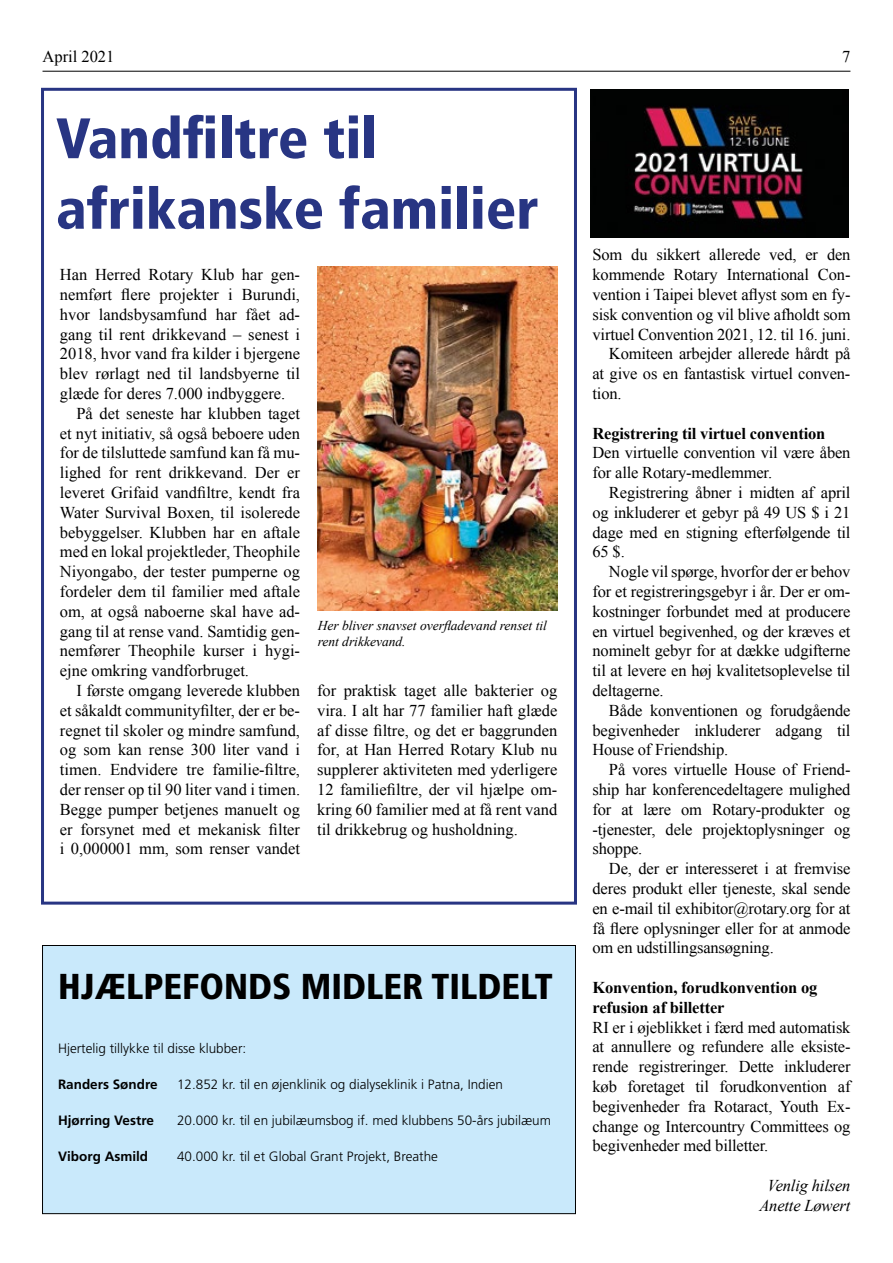
<style>
.page{position:relative;width:893px;height:1263px;background:#fff}
.page>*{position:absolute;margin:0;border:0;box-sizing:border-box;transform-origin:0 0}
.t1{font:900 condensed 57px/70.5px "Frutiger";color:#283583}
.t2{font:900 condensed 36px "Frutiger";color:#000}
.t3{font:16.5px/19.8px "Times New Roman";color:#000;text-align:justify}
.t4{font:700 16.5px/19.8px "Times New Roman";letter-spacing:-.01em;color:#000}
.t5{font:italic 16.5px/19.8px "Times New Roman";letter-spacing:-.01em;color:#000;text-align:center}
.t6{font:300 13.5px "Frutiger";color:#000}
.t7{font:italic 13.5px/16.2px "Times New Roman";color:#000}
.t8{font:700 13.5px "Frutiger";color:#000}
</style>
<div class="page">
<hr style="left:43px;top:71px;width:807px;height:1px;background:#000">
<div style="left:41px;top:88px;width:536px;height:817px;border:3px solid #283583"></div>
<div style="left:43px;top:945px;width:532px;height:269px;background:#c9e9fb"></div>
<div style="left:42px;top:945px;width:534px;height:269px;border:1px solid #000"></div>
<img style="left:317px;top:266px;width:240px;height:344px">
<img style="left:591px;top:89px;width:258px;height:149px">
<p class="t3" style="left:43px;top:47px;width:73px">April 2021</p>
<p class="t3" style="left:842px;top:47px;width:10px">7</p>
<h1 class="t1" style="left:56px;top:103px;width:484px">Vandfiltre til afrikanske familier</h1>
<p class="t3" style="left:60px;top:264px;width:242px">Han Herred Rotary Klub har gen-</p>
<p class="t3" style="left:60px;top:284px;width:242px">nemført flere projekter i Burundi,</p>
<p class="t3" style="left:60px;top:304px;width:242px">hvor landsbysamfund har fået ad-</p>
<p class="t3" style="left:60px;top:324px;width:242px">gang til rent drikkevand – senest i</p>
<p class="t3" style="left:60px;top:344px;width:242px">2018, hvor vand fra kilder i bjergene</p>
<p class="t3" style="left:60px;top:363px;width:242px">blev rørlagt ned til landsbyerne til</p>
<p class="t3" style="left:60px;top:383px;width:227px">glæde for deres 7.000 indbyggere.</p>
<p class="t3" style="left:76px;top:403px;width:225px">På det seneste har klubben taget</p>
<p class="t3" style="left:60px;top:423px;width:242px">et nyt initiativ, så også beboere uden</p>
<p class="t3" style="left:60px;top:443px;width:242px">for de tilsluttede samfund kan få mu-</p>
<p class="t3" style="left:60px;top:462px;width:242px">lighed for rent drikkevand. Der er</p>
<p class="t3" style="left:60px;top:482px;width:242px">leveret Grifaid vandfiltre, kendt fra</p>
<p class="t3" style="left:60px;top:502px;width:242px">Water Survival Boxen, til isolerede</p>
<p class="t3" style="left:60px;top:522px;width:242px">bebyggelser. Klubben har en aftale</p>
<p class="t3" style="left:60px;top:542px;width:242px">med en lokal projektleder, Theophile</p>
<p class="t3" style="left:60px;top:561px;width:242px">Niyongabo, der tester pumperne og</p>
<p class="t3" style="left:60px;top:581px;width:242px">fordeler dem til familier med aftale</p>
<p class="t3" style="left:60px;top:601px;width:242px">om, at også naboerne skal have ad-</p>
<p class="t3" style="left:60px;top:621px;width:242px">gang til at rense vand. Samtidig gen-</p>
<p class="t3" style="left:60px;top:641px;width:242px">nemfører Theophile kurser i hygi-</p>
<p class="t3" style="left:60px;top:660px;width:191px">ejne omkring vandforbruget.</p>
<p class="t3" style="left:76px;top:680px;width:225px">I første omgang leverede klubben</p>
<p class="t3" style="left:60px;top:700px;width:242px">et såkaldt communityfilter, der er be-</p>
<p class="t3" style="left:60px;top:720px;width:242px">regnet til skoler og mindre samfund,</p>
<p class="t3" style="left:60px;top:740px;width:242px">og som kan rense 300 liter vand i</p>
<p class="t3" style="left:60px;top:759px;width:242px">timen. Endvidere tre familie-filtre,</p>
<p class="t3" style="left:60px;top:779px;width:242px">der renser op til 90 liter vand i timen.</p>
<p class="t3" style="left:60px;top:799px;width:242px">Begge pumper betjenes manuelt og</p>
<p class="t3" style="left:60px;top:819px;width:242px">er forsynet med et mekanisk filter</p>
<p class="t3" style="left:60px;top:839px;width:242px">i 0,000001 mm, som renser vandet</p>
<p class="t7" style="left:318px;top:617px;width:231px">Her bliver snavset overfladevand renset til rent drikkevand.</p>
<p class="t3" style="left:317px;top:680px;width:242px">for praktisk taget alle bakterier og vira. I alt har 77 familier haft glæde af disse filtre, og det er baggrunden for, at Han Herred Rotary Klub nu supplerer aktiviteten med yderligere 12 familiefiltre, der vil hjælpe om&shy;kring 60 familier med at få rent vand til drikkebrug og husholdning.</p>
<h2 class="t2" style="left:58px;top:965px;width:496px">HJÆLPEFONDS MIDLER TILDELT</h2>
<p class="t6" style="left:58px;top:1041px;width:190px">Hjertelig tillykke til disse klubber:</p>
<p class="t8" style="left:58px;top:1076px;width:101px">Randers Søndre</p>
<p class="t6" style="left:177px;top:1077px;width:327px">12.852 kr. til en øjenklinik og dialyseklinik i Patna, Indien</p>
<p class="t8" style="left:58px;top:1112px;width:97px">Hjørring Vestre</p>
<p class="t6" style="left:177px;top:1113px;width:375px">20.000 kr. til en jubilæumsbog if. med klubbens 50-års jubilæum</p>
<p class="t8" style="left:58px;top:1148px;width:92px">Viborg Asmild</p>
<p class="t6" style="left:177px;top:1149px;width:262px">40.000 kr. til et Global Grant Projekt, Breathe</p>
<p class="t3" style="left:592px;top:245px;width:259px">Som du sikkert allerede ved, er den</p>
<p class="t3" style="left:592px;top:264px;width:259px">kommende Rotary International Con-</p>
<p class="t3" style="left:592px;top:284px;width:259px">vention i Taipei blevet aflyst som en fy-</p>
<p class="t3" style="left:592px;top:304px;width:259px">sisk convention og vil blive afholdt som</p>
<p class="t3" style="left:592px;top:324px;width:260px">virtuel Convention 2021, 12. til 16. juni.</p>
<p class="t3" style="left:609px;top:344px;width:243px">Komiteen arbejder allerede hårdt på</p>
<p class="t3" style="left:592px;top:363px;width:259px">at give os en fantastisk virtuel conven-</p>
<p class="t3" style="left:592px;top:383px;width:31px">tion.</p>
<p class="t4" style="left:592px;top:423px;width:234px">Registrering til virtuel convention</p>
<p class="t3" style="left:592px;top:443px;width:259px">Den virtuelle convention vil være åben for alle Rotary-medlemmer.</p>
<p class="t3" style="left:592px;top:482px;width:260px;text-indent:16px">Registrering åbner i midten af april og inkluderer et gebyr på 49 US $ i 21 dage med en stigning efterfølgende til 65 $.</p>
<p class="t3" style="left:592px;top:561px;width:260px;text-indent:16px">Nogle vil spørge, hvorfor der er behov for et registreringsgebyr i år. Der er om&shy;kostninger forbundet med at producere en virtuel begivenhed, og der kræves et nominelt gebyr for at dække udgifterne til at levere en høj kvalitetsoplevelse til deltagerne.</p>
<p class="t3" style="left:592px;top:700px;width:259px;text-indent:16px">Både konventionen og forudgående begivenheder inkluderer adgang til House of Friendship.</p>
<p class="t3" style="left:592px;top:759px;width:259px;text-indent:16px">På vores virtuelle House of Friend&shy;ship har konferencedeltagere mulighed for at lære om Rotary-produkter og -tjenester, dele projektoplysninger og shoppe.</p>
<p class="t3" style="left:592px;top:858px;width:259px;text-indent:16px">De, der er interesseret i at fremvise deres produkt eller tjeneste, skal sende en e-mail til exhibitor@rotary.org for at få flere oplysninger eller for at anmode om en udstillingsansøgning.</p>
<p class="t4" style="left:592px;top:977px;width:226px">Konvention, forudkonvention og refusion af billetter</p>
<p class="t3" style="left:592px;top:1017px;width:260px">RI er i øjeblikket i færd med automatisk at annullere og refundere alle eksiste&shy;rende registreringer. Dette inkluderer køb foretaget til forudkonvention af begivenheder fra Rotaract, Youth Ex&shy;change og Intercountry Committees og begivenheder med billetter.</p>
<p class="t5" style="left:759px;top:1175px;width:93px">Venlig hilsen<br>Anette Løwert</p>
</div>
